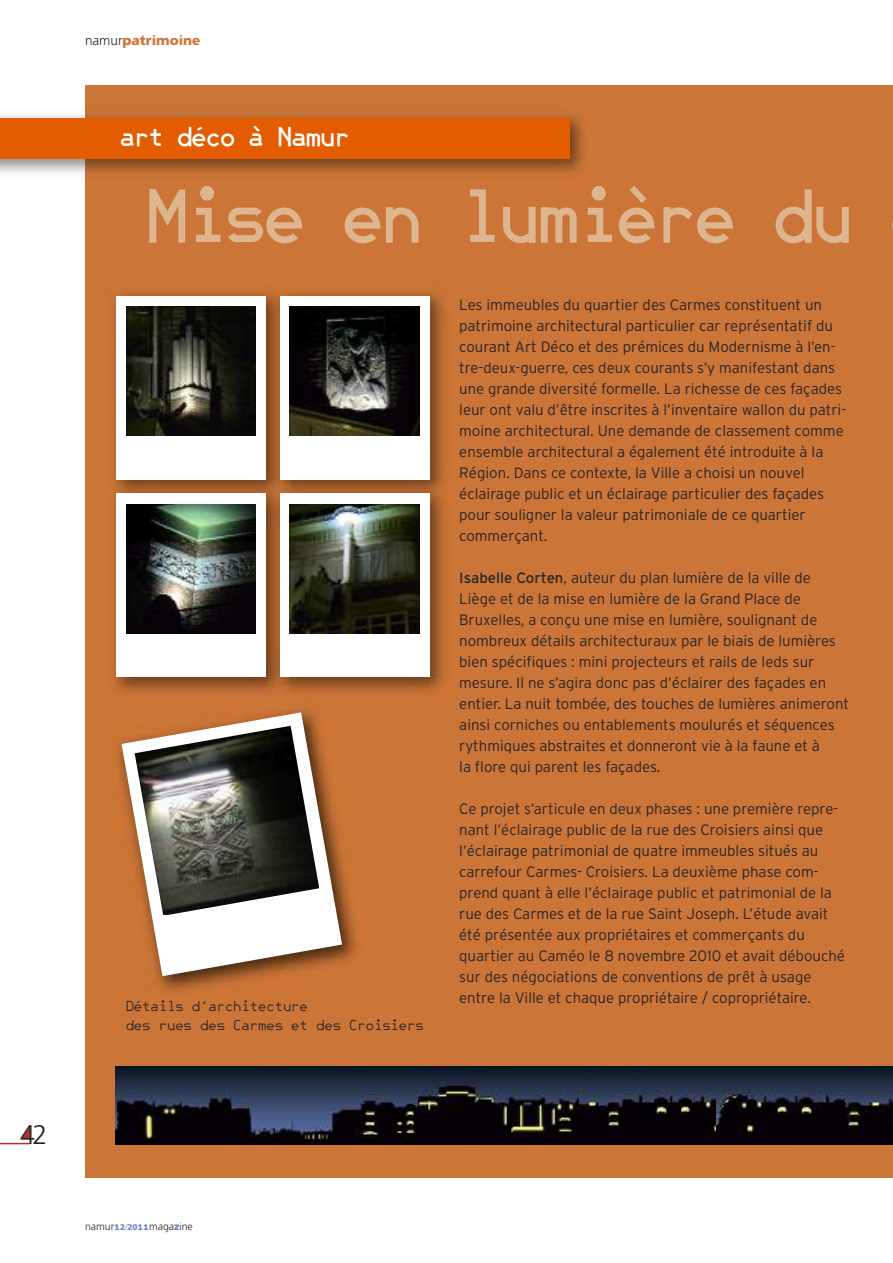
<style>
.page{position:relative;width:893px;height:1263px;background:#fff}
.page>*{position:absolute;margin:0;border:0;box-sizing:border-box;transform-origin:0 0}
.t1{font:700 78px "Jet Jane Mono";letter-spacing:-.05em;color:#ddb58f}
.t2{font:700 28.5px "Jet Jane Mono";letter-spacing:-.05em;color:#fff}
.t3{font:300 27px "Freeway";color:#272627}
.t4{font:300 15px/21px "Interstate";color:#272627}
.t5{font:15px/19.5px "Jet Jane Mono";color:#272627}
.t6{font:900 13.5px "Freeway";color:#cc7539}
.t7{font:300 10.5px "Freeway";color:#272627}
.s1{font-weight:300;color:#272627}
.s2{font-weight:400}
.s3{font-weight:900;font-size:8.25px;color:#6b85c0}
.s4{font-size:8.25px;color:#6b85c0}
.s5{font-weight:900;color:#6b85c0}
</style>
<div class="page">
<div style="left:85px;top:85px;width:808px;height:1093px;background:#cc7539"></div>
<svg style="left:21px;top:1126px;width:10px;height:13px"></svg>
<hr style="left:0;top:1143px;width:31px;height:1px;background:#bc2e25">
<div style="left:0;top:118px;width:570px;height:41px;background:#e35c00"></div>
<img style="left:115px;top:1067px;width:602px;height:78px">
<img style="left:717px;top:1067px;width:176px;height:78px">
<img style="left:106px;top:292px;width:339px;height:401px">
<div style="left:116px;top:296px;width:150px;height:183px;background:#fff"></div>
<img style="left:126px;top:307px;width:130px;height:129px">
<div style="left:280px;top:296px;width:149px;height:183px;background:#fff"></div>
<img style="left:289px;top:307px;width:130px;height:129px">
<div style="left:116px;top:493px;width:150px;height:184px;background:#fff"></div>
<img style="left:126px;top:504px;width:130px;height:129px">
<div style="left:280px;top:493px;width:149px;height:184px;background:#fff"></div>
<img style="left:289px;top:504px;width:130px;height:129px">
<img style="left:118px;top:709px;width:239px;height:282px">
<svg style="left:122px;top:712px;width:220px;height:264px"></svg>
<img style="left:135px;top:726px;width:184px;height:189px">
<h3 class="t3" style="left:20px;top:1119px;width:29px">42</h3>
<p class="t6" style="left:85px;top:32px;width:117px"><span class="s1">namur</span>patrimoine</p>
<h2 class="t2" style="left:120px;top:127px;width:232px">art déco à Namur</h2>
<h1 class="t1" style="left:147px;top:190px;width:710px">Mise en lumière du</h1>
<p class="t5" style="left:126px;top:997px;width:300px">Détails d’architecture<br>des rues des Carmes et des Croisiers</p>
<p class="t4" style="left:459px;top:294px;width:388px">Les immeubles du quartier des Carmes constituent un patrimoine architectural particulier car représentatif du courant Art Déco et des prémices du Modernisme à l’en&shy;tre-deux-guerre, ces deux courants s’y manifestant dans une grande diversité formelle. La richesse de ces façades leur ont valu d’être inscrites à l’inventaire wallon du patri&shy;moine architectural. Une demande de classement comme ensemble architectural a également été introduite à la Région. Dans ce contexte, la Ville a choisi un nouvel éclairage public et un éclairage particulier des façades pour souligner la valeur patrimoniale de ce quartier commerçant.</p>
<p class="t4" style="left:459px;top:567px;width:391px"><span class="s2">Isabelle Corten</span>, auteur du plan lumière de la ville de Liège et de la mise en lumière de la Grand Place de Bruxelles, a conçu une mise en lumière, soulignant de nombreux détails architecturaux par le biais de lumières bien spécifiques : mini projecteurs et rails de leds sur mesure. Il ne s’agira donc pas d’éclairer des façades en entier. La nuit tombée, des touches de lumières animeront ainsi corniches ou entablements moulurés et séquences rythmiques abstraites et donneront vie à la faune et à<br>la flore qui parent les façades.</p>
<p class="t4" style="left:459px;top:798px;width:387px">Ce projet s’articule en deux phases : une première repre&shy;nant l’éclairage public de la rue des Croisiers ainsi que l’éclairage patrimonial de quatre immeubles situés au carrefour Carmes- Croisiers. La deuxième phase com&shy;prend quant à elle l’éclairage public et patrimonial de la rue des Carmes et de la rue Saint Joseph. L’étude avait été présentée aux propriétaires et commerçants du quartier au Caméo le 8 novembre 2010 et avait débouché sur des négociations de conventions de prêt à usage entre la Ville et chaque propriétaire / copropriétaire.</p>
<p class="t7" style="left:85px;top:1220px;width:109px">namur<span class="s3">12</span><span class="s4">/</span><span class="s3">2011</span>maga<span class="s5">z</span>ine</p>
</div>
